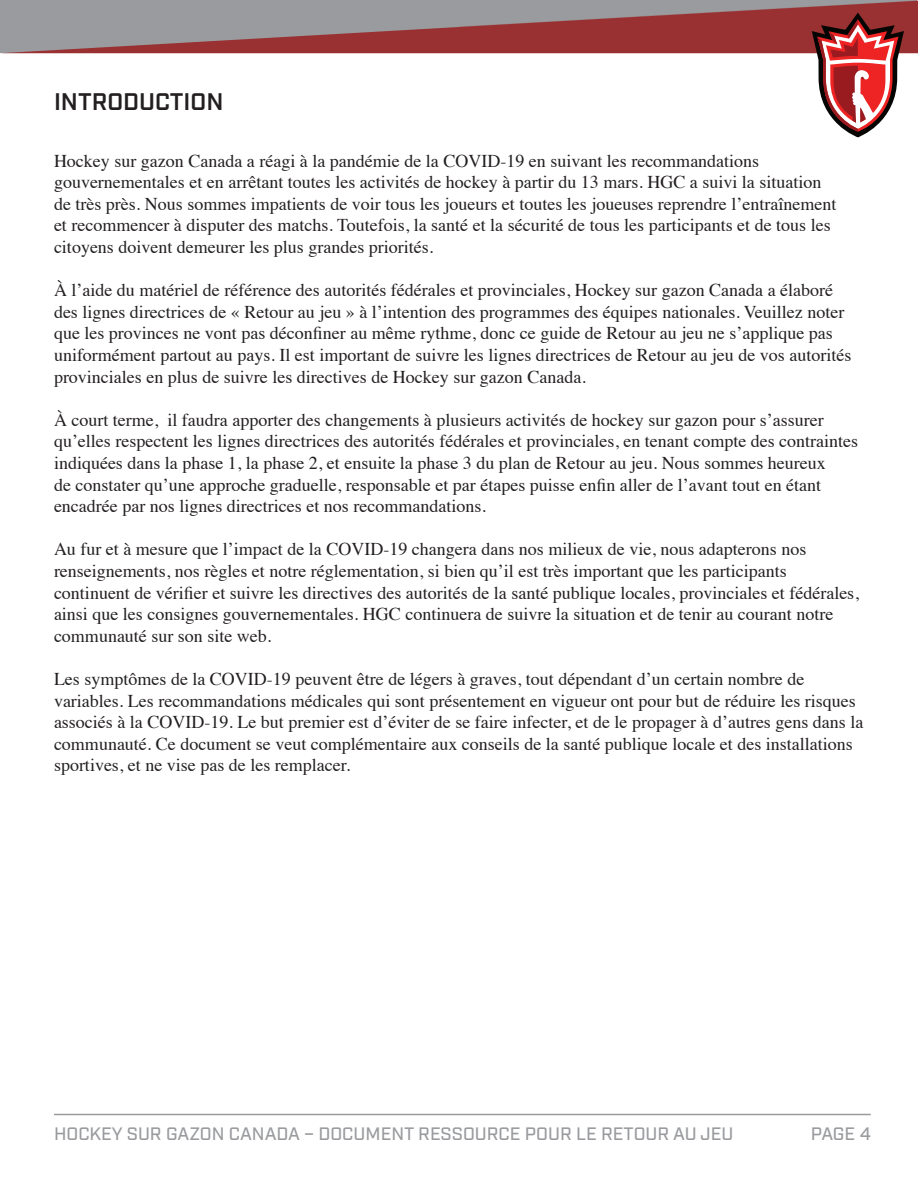
<style>
.page{position:relative;width:918px;height:1188px;background:#fff}
.page>*{position:absolute;margin:0;border:0;box-sizing:border-box;transform-origin:0 0}
.t1{font:600 24px "Industry";color:#231f20}
.t2{font:18px/21.6px "Times";color:#231f20}
.t3{font:500 18px "Industry";color:#999b9e}
</style>
<div class="page">
<svg style="left:0;top:1px;width:918px;height:52px;background:#986a6c"></svg>
<svg style="left:812px;top:13px;width:92px;height:124px"></svg>
<hr style="left:54px;top:1114px;width:817px;height:1px;background:#999b9e">
<h1 class="t1" style="left:54px;top:87px;width:171px">INTRODUCTION</h1>
<p class="t2" style="left:54px;top:148px;width:784px">Hockey sur gazon Canada a réagi à la pandémie de la COVID-19 en suivant les recommandations gouvernementales et en arrêtant toutes les activités de hockey à partir du 13 mars. HGC a suivi la situation de très près. Nous sommes impatients de voir tous les joueurs et toutes les joueuses reprendre l’entraînement et recommencer à disputer des matchs. Toutefois, la santé et la sécurité de tous les participants et de tous les citoyens doivent demeurer les plus grandes priorités.</p>
<p class="t2" style="left:54px;top:278px;width:799px">À l’aide du matériel de référence des autorités fédérales et provinciales, Hockey sur gazon Canada a élaboré des lignes directrices de « Retour au jeu » à l’intention des programmes des équipes nationales. Veuillez noter que les provinces ne vont pas déconfiner au même rythme, donc ce guide de Retour au jeu ne s’applique pas uniformément partout au pays. Il est important de suivre les lignes directrices de Retour au jeu de vos autorités provinciales en plus de suivre les directives de Hockey sur gazon Canada.</p>
<p class="t2" style="left:54px;top:407px;width:806px">À court terme, il faudra apporter des changements à plusieurs activités de hockey sur gazon pour s’assurer qu’elles respectent les lignes directrices des autorités fédérales et provinciales, en tenant compte des contraintes indiquées dans la phase 1, la phase 2, et ensuite la phase 3 du plan de Retour au jeu. Nous sommes heureux<br>de constater qu’une approche graduelle, responsable et par étapes puisse enfin aller de l’avant tout en étant encadrée par nos lignes directrices et nos recommandations.</p>
<p class="t2" style="left:54px;top:537px;width:806px">Au fur et à mesure que l’impact de la COVID-19 changera dans nos milieux de vie, nous adapterons nos renseignements, nos règles et notre réglementation, si bien qu’il est très important que les participants continuent de vérifier et suivre les directives des autorités de la santé publique locales, provinciales et fédérales, ainsi que les consignes gouvernementales. HGC continuera de suivre la situation et de tenir au courant notre communauté sur son site web.</p>
<p class="t2" style="left:54px;top:667px;width:811px">Les symptômes de la COVID-19 peuvent être de légers à graves, tout dépendant d’un certain nombre de variables. Les recommandations médicales qui sont présentement en vigueur ont pour but de réduire les risques associés à la COVID-19. Le but premier est d’éviter de se faire infecter, et de le propager à d’autres gens dans la communauté. Ce document se veut complémentaire aux conseils de la santé publique locale et des installations sportives, et ne vise pas de les remplacer.</p>
<p class="t3" style="left:54px;top:1123px;width:681px">HOCKEY SUR GAZON CANADA – DOCUMENT RESSOURCE POUR LE RETOUR AU JEU</p>
<p class="t3" style="left:811px;top:1123px;width:62px">PAGE 4</p>
</div>
